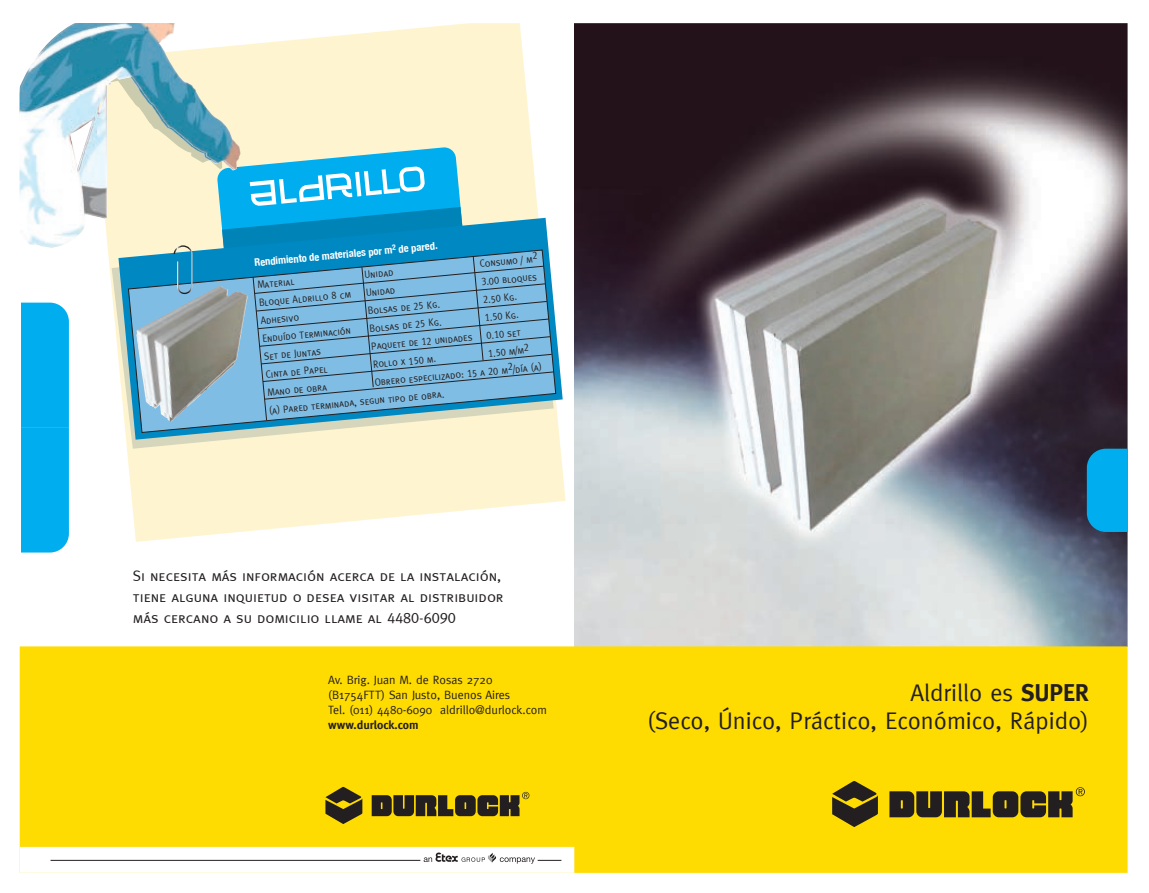
<style>
.page{position:relative;width:1149px;height:893px;background:#fff}
.page>*{position:absolute;margin:0;border:0;box-sizing:border-box;transform-origin:0 0}
.t1{font:24px/28.5px "Meta";color:#231f20;text-align:right}
.t2{font:15px/21px "Meta Caps";color:#231f20}
.t3{font:12px/15px "Meta";color:#231f20}
.t4{font:700 12px "Meta";color:#231f20}
.t5{font:10.5px/18.8px "Meta Caps";color:#231f20;scale:.9 1}
.t6{font:700 condensed 10.5px "Helvetica Neue";color:#fff}
.s1{font-weight:700}
</style>
<div class="page">
<img style="left:574px;top:23px;width:553px;height:623px">
<svg style="left:127px;top:23px;width:438px;height:519px;fill:#fef5d0"></svg>
<svg style="left:126px;top:440px;width:427px;height:9px;background:#f9f1ce"></svg>
<div style="left:20px;top:646px;width:1107px;height:227px;background:#ffdc01"></div>
<svg style="left:832px;top:781px;width:45px;height:46px"></svg>
<svg style="left:889px;top:787px;width:195px;height:30px"></svg>
<svg style="left:325px;top:787px;width:37px;height:37px"></svg>
<svg style="left:371px;top:792px;width:158px;height:24px"></svg>
<svg style="left:124px;top:218px;width:438px;height:222px;fill:#fef5d0"></svg>
<div style="left:21px;top:303px;width:48px;height:249px;background:#00aeef"></div>
<svg style="left:1086px;top:449px;width:41px;height:83px;background:#03a5e2"></svg>
<img style="left:20px;top:23px;width:221px;height:225px">
<svg style="left:128px;top:250px;width:428px;height:182px;background:#b0cdc7"></svg>
<img style="left:144px;top:421px;width:102px;height:1px">
<svg style="left:106px;top:50px;width:447px;height:371px;background:#96c7d2"></svg>
<div style="left:20px;top:847px;width:554px;height:26px;background:#fff"></div>
<svg style="left:50px;top:852px;width:511px;height:12px"></svg>
<img style="left:136px;top:285px;width:112px;height:134px">
<p class="t6" style="left:254px;top:256px;width:185px;rotate:-5deg">Rendimiento de materiales por m<sup>2</sup> de pared.</p>
<p class="t5" style="left:256px;top:275px;width:43px;rotate:-5deg">Material</p>
<p class="t5" style="left:479px;top:254px;width:66px;rotate:-5deg">Consumo / m2</p>
<p class="t5" style="left:363px;top:265px;width:34px;rotate:-5deg">Unidad</p>
<p class="t5" style="left:480px;top:272px;width:63px;rotate:-5deg">3.00 bloques</p>
<p class="t5" style="left:258px;top:293px;width:104px;rotate:-5deg">Bloque Aldrillo 8 cm</p>
<p class="t5" style="left:365px;top:283px;width:34px;rotate:-5deg">Unidad</p>
<p class="t5" style="left:482px;top:290px;width:39px;rotate:-5deg">2.50 Kg.</p>
<p class="t5" style="left:367px;top:301px;width:82px;rotate:-5deg">Bolsas de 25 Kg.</p>
<p class="t5" style="left:484px;top:308px;width:39px;rotate:-5deg">1.50 Kg.</p>
<p class="t5" style="left:260px;top:311px;width:44px;rotate:-5deg">Adhesivo</p>
<p class="t5" style="left:368px;top:319px;width:82px;rotate:-5deg">Bolsas de 25 Kg.</p>
<p class="t5" style="left:261px;top:329px;width:100px;rotate:-5deg">Enduído Terminación</p>
<p class="t5" style="left:485px;top:326px;width:40px;rotate:-5deg">0.10 set</p>
<p class="t5" style="left:370px;top:337px;width:114px;rotate:-5deg">Paquete de 12 unidades</p>
<p class="t5" style="left:487px;top:344px;width:47px;rotate:-5deg">1.50 m/m2</p>
<p class="t5" style="left:263px;top:347px;width:65px;rotate:-5deg">Set de Juntas</p>
<p class="t5" style="left:372px;top:355px;width:72px;rotate:-5deg">Rollo x 150 m.</p>
<p class="t5" style="left:266px;top:382px;width:307px;text-indent:107px;rotate:-5deg">Obrero especilizado: 15 a 20 m2/día (a) (a) Pared terminada, segun tipo de obra.</p>
<p class="t5" style="left:265px;top:365px;width:70px;rotate:-5deg">Cinta de Papel</p>
<p class="t5" style="left:266px;top:383px;width:68px;rotate:-5deg">Mano de obra</p>
<h2 class="t2" style="left:133px;top:565px;width:372px">Si necesita más información acerca de la instalación, tiene alguna inquietud o desea visitar al distribuidor más cercano a su domicilio llame al 4480-6090</h2>
<p class="t3" style="left:328px;top:672px;width:220px">Av. Brig. Juan M. de Rosas 2720 (B1754FTT) San Justo, Buenos Aires<br>Tel. (011) 4480-6090 aldrillo@durlock.com</p>
<p class="t4" style="left:328px;top:718px;width:92px">www.durlock.com</p>
<h1 class="t1" style="left:647px;top:678px;width:443px">Aldrillo es <span class="s1">SUPER<br></span>(Seco, Único, Práctico, Económico, Rápido)</h1>
</div>
